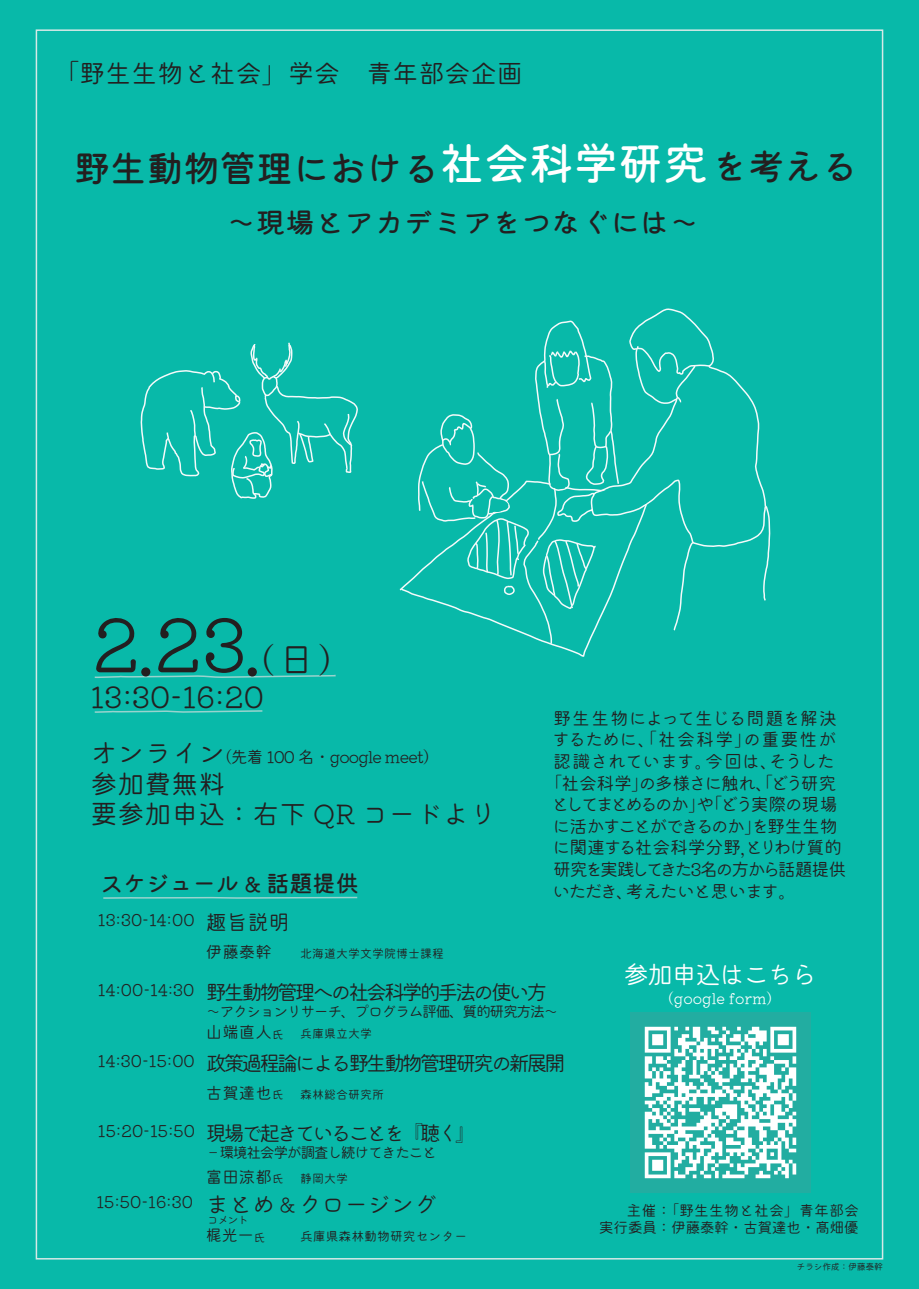
<style>
.page{position:relative;width:919px;height:1289px;background:#fff}
.page>*{position:absolute;margin:0;border:0;box-sizing:border-box;transform-origin:0 0}
.t1{font:74.85px "Mamelon 3 Hi Regular";color:#231f20}
.t2{font:44.7px "Mamelon 5 Hi Regular";color:#fff}
.t3{font:36.6px "Mamelon 5 Hi Regular";color:#231f20}
.t4{font:30px "Mamelon 3 Hi Regular";color:#231f20}
.t5{font:28.05px "Mamelon 5 Hi Regular";color:#231f20;scale:1.05 1}
.t6{font:27px/30.6px "Mamelon 3 Hi Regular";color:#231f20}
.t7{font:26.1px "Mamelon 3 Hi Regular";color:#231f20}
.t8{font:25.5px "Mamelon 3 Hi Regular";letter-spacing:-.06em;color:#fff}
.t9{font:23.1px "Mamelon 5 Hi Regular";color:#231f20}
.t10{font:23.1px "Mamelon 3 Hi Regular";color:#231f20}
.t11{font:21px "Mamelon 3 Hi Regular";letter-spacing:-.15em;color:#231f20}
.t12{font:18px "Mamelon 3 Hi Regular";letter-spacing:-.07em;color:#231f20}
.t13{font:18px "Mamelon 3 Hi Regular";letter-spacing:-.165em;color:#231f20}
.t14{font:18px "Mamelon 3 Hi Regular";letter-spacing:-.13em;color:#231f20}
.t15{font:18px "Mamelon 3 Hi Regular";letter-spacing:-.11em;color:#231f20}
.t16{font:18px "Mamelon 3 Hi Regular";letter-spacing:.05em;color:#231f20}
.t17{font:18px "Mamelon 3 Hi Regular";letter-spacing:-.035em;color:#231f20}
.t18{font:18px "Mamelon 3 Hi Regular";letter-spacing:-.005em;color:#231f20}
.t19{font:16.65px "Mamelon 3 Hi Regular";color:#231f20}
.t20{font:16.5px "Mamelon 3 Hi Regular";letter-spacing:-.05em;color:#231f20}
.t21{font:16.5px "Mamelon 3 Hi Regular";color:#231f20}
.t22{font:15.9px "Mamelon 3 Hi Regular";color:#231f20}
.t23{font:15px "Mamelon 3 Hi Regular";letter-spacing:-.1em;color:#231f20}
.t24{font:15px/17.2px "Mamelon 3 Hi Regular";letter-spacing:-.04em;color:#231f20;text-align:right}
.t25{font:15px "Mamelon 3 Hi Regular";color:#fff}
.t26{font:12.9px "Mamelon 3 Hi Regular";color:#231f20}
.t27{font:12px "Mamelon 3 Hi Regular";color:#231f20}
.t28{font:11.25px "Mamelon 3 Hi Regular";color:#231f20}
.t29{font:9px "Mamelon 3 Hi Regular";letter-spacing:-.04em;color:#231f20}
.s1{font-size:36.6px;color:#231f20}
.s2{font-size:34.2px}
.s3{font-size:21px}
</style>
<div class="page">
<div style="left:0;top:0;width:918px;height:1288px;background:#08b9a9"></div>
<svg style="left:103px;top:896px;width:254px;height:2px"></svg>
<svg style="left:95px;top:675px;width:240px;height:3px"></svg>
<svg style="left:95px;top:710px;width:167px;height:2px"></svg>
<svg style="left:399px;top:308px;width:372px;height:349px"></svg>
<img style="left:630px;top:1012px;width:180px;height:180px">
<svg style="left:140px;top:342px;width:218px;height:157px"></svg>
<h3 class="t7" style="left:53px;top:57px;width:471px">「野生生物と社会」学会　青年部会企画</h3>
<h2 class="t2" style="left:439px;top:136px;width:420px">社会科学研究<span class="s1">を考える</span></h2>
<h3 class="t3" style="left:74px;top:146px;width:367px">野生動物管理における</h3>
<h3 class="t5" style="left:226px;top:205px;width:451px">～現場とアカデミアをつなぐには～</h3>
<h1 class="t1" style="left:93px;top:598px;width:240px">2.23.<span class="s2">(日)</span></h1>
<h3 class="t4" style="left:90px;top:678px;width:175px">13:30-16:20</h3>
<h3 class="t6" style="left:90px;top:738px;width:407px">オンライン<br>参加費無料<br>要参加申込：右下 QR コードより</h3>
<p class="t20" style="left:215px;top:746px;width:225px">（先着 100 名・google meet）</p>
<h3 class="t9" style="left:100px;top:869px;width:260px">スケジュール &amp; 話題提供</h3>
<p class="t19" style="left:98px;top:909px;width:194px">13:30-14:00 <span class="s3">趣旨説明</span></p>
<p class="t21" style="left:206px;top:942px;width:67px">伊藤泰幹</p>
<p class="t27" style="left:300px;top:946px;width:157px">北海道大学文学院博士課程　</p>
<p class="t18" style="left:553px;top:707px;width:285px">野生生物によって生じる問題を解決</p>
<p class="t16" style="left:552px;top:728px;width:286px">するために、「社会科学」の重要性が</p>
<p class="t17" style="left:553px;top:750px;width:283px">認識されています。今回は、そうした</p>
<p class="t12" style="left:544px;top:772px;width:293px">「社会科学」の多様さに触れ、「どう研究</p>
<p class="t13" style="left:551px;top:793px;width:288px">としてまとめるのか」や「どう実際の現場</p>
<p class="t15" style="left:552px;top:815px;width:287px">に活かすことができるのか」を野生生物</p>
<p class="t12" style="left:552px;top:836px;width:291px">に関連する社会科学分野，とりわけ質的</p>
<p class="t14" style="left:553px;top:858px;width:295px">研究を実践してきた3名の方から話題提供</p>
<p class="t12" style="left:552px;top:880px;width:245px">いただき、考えたいと思います。</p>
<p class="t19" style="left:98px;top:980px;width:98px">14:00-14:30</p>
<p class="t11" style="left:206px;top:979px;width:343px">野生動物管理への社会科学的手法の使い方</p>
<p class="t23" style="left:206px;top:1002px;width:354px">～アクションリサーチ、プログラム評価、質的研究方法～</p>
<h3 class="t8" style="left:623px;top:959px;width:195px">参加申込はこちら</h3>
<p class="t25" style="left:658px;top:989px;width:124px">（google form）</p>
<p class="t21" style="left:206px;top:1021px;width:67px">山端直人</p>
<p class="t27" style="left:272px;top:1026px;width:102px">氏　兵庫県立大学</p>
<p class="t19" style="left:98px;top:1050px;width:98px">14:30-15:00</p>
<p class="t11" style="left:206px;top:1049px;width:361px">政策過程論による野生動物管理研究の新展開</p>
<p class="t21" style="left:206px;top:1082px;width:67px">古賀達也</p>
<p class="t27" style="left:272px;top:1087px;width:114px">氏　森林総合研究所</p>
<p class="t19" style="left:98px;top:1120px;width:99px">15:20-15:50</p>
<p class="t11" style="left:206px;top:1120px;width:272px">現場で起きていることを『聴く』</p>
<p class="t23" style="left:206px;top:1143px;width:232px">－環境社会学が調査し続けてきたこと</p>
<p class="t21" style="left:206px;top:1166px;width:67px">富田涼都</p>
<p class="t27" style="left:272px;top:1171px;width:78px">氏　静岡大学</p>
<p class="t19" style="left:96px;top:1191px;width:98px">15:50-16:30</p>
<h3 class="t10" style="left:206px;top:1190px;width:233px">まとめ＆クロージング</h3>
<p class="t28" style="left:207px;top:1213px;width:43px">コメント</p>
<p class="t22" style="left:206px;top:1224px;width:49px">梶光一</p>
<p class="t27" style="left:253px;top:1229px;width:25px">氏　</p>
<p class="t26" style="left:300px;top:1228px;width:169px">兵庫県森林動物研究センター</p>
<p class="t24" style="left:599px;top:1201px;width:262px">主催：「野生生物と社会」青年部会<br>実行委員：伊藤泰幹・古賀達也・髙畑優</p>
<p class="t29" style="left:796px;top:1261px;width:88px">チラシ作成：伊藤泰幹</p>
</div>
